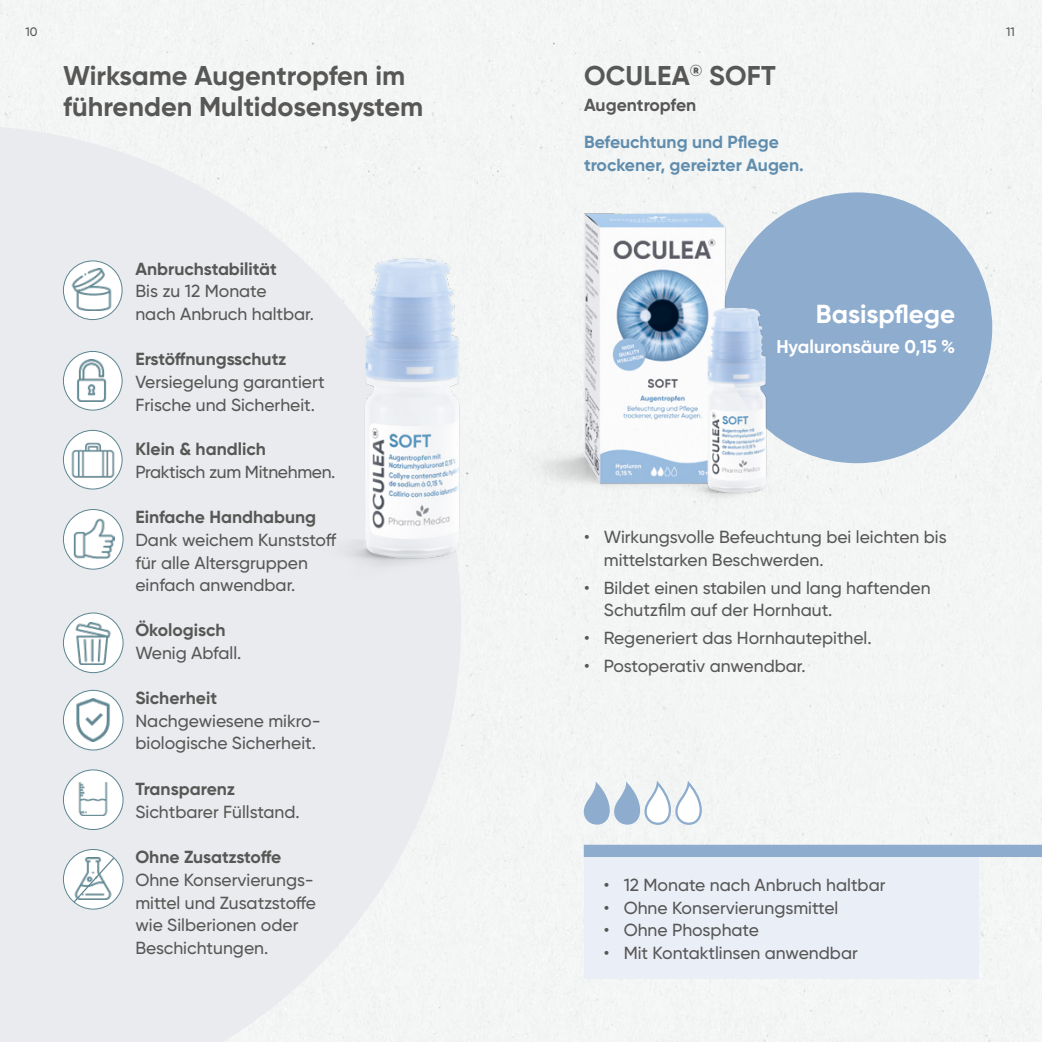
<style>
.page{position:relative;width:1042px;height:1042px;background:#fff}
.page>*{position:absolute;margin:0;border:0;box-sizing:border-box;transform-origin:0 0}
.t1{font:700 27.12px/31.5px "Gilroy";color:#575756}
.t2{font:700 26.07px "Gilroy";letter-spacing:-.005em;color:#fff}
.t3{font:700 18.38px "Gilroy";color:#fff}
.t4{font:500 17.5px/22.8px "Gilroy";color:#575756}
.t5{font:700 17.5px "Gilroy";color:#575756}
.t6{font:700 17.5px/22.8px "Gilroy";color:#608dae}
.t7{font:500 17.5px "Gilroy";letter-spacing:-.02em;color:#575756}
.t8{font:500 12.25px "Gilroy";color:#575756}
</style>
<div class="page">
<div style="left:721px;top:192px;width:271px;height:271px;background:#8dacce;border-radius:50%"></div>
<svg style="left:580px;top:778px;width:123px;height:49px"></svg>
<div style="left:584px;top:857px;width:394px;height:122px;background:#eaeef6"></div>
<div style="left:584px;top:845px;width:458px;height:12px;background:#8dacce"></div>
<img style="left:642px;top:203px;width:183px;height:333px">
<svg style="left:0;top:125px;width:461px;height:917px;fill:#e9ebee"></svg>
<div style="left:63px;top:613px;width:60px;height:59px;background:#fff;border-radius:50%"></div>
<div style="left:63px;top:612px;width:60px;height:61px;border:1px solid #5c8591;border-radius:50%"></div>
<img style="left:72px;top:622px;width:43px;height:43px">
<svg style="left:63px;top:690px;width:60px;height:60px"></svg>
<div style="left:63px;top:690px;width:60px;height:60px;border:1px solid #5c8591;border-radius:50%"></div>
<img style="left:72px;top:699px;width:43px;height:42px">
<div style="left:63px;top:351px;width:59px;height:59px;background:#fff;border-radius:50%"></div>
<div style="left:63px;top:351px;width:60px;height:59px;border:1px solid #5c8591;border-radius:50%"></div>
<img style="left:71px;top:360px;width:42px;height:42px">
<svg style="left:63px;top:430px;width:59px;height:59px"></svg>
<div style="left:63px;top:430px;width:60px;height:59px;border:1px solid #5c8591;border-radius:50%"></div>
<img style="left:70px;top:437px;width:45px;height:45px">
<svg style="left:63px;top:509px;width:60px;height:60px"></svg>
<div style="left:63px;top:509px;width:60px;height:60px;border:1px solid #5c8591;border-radius:50%"></div>
<img style="left:74px;top:518px;width:41px;height:41px">
<div style="left:63px;top:770px;width:60px;height:59px;background:#fff;border-radius:50%"></div>
<div style="left:63px;top:769px;width:60px;height:61px;border:1px solid #5c8591;border-radius:50%"></div>
<img style="left:78px;top:782px;width:30px;height:33px">
<svg style="left:63px;top:849px;width:60px;height:60px"></svg>
<div style="left:63px;top:849px;width:60px;height:60px;border:1px solid #5c8591;border-radius:50%"></div>
<svg style="left:72px;top:856px;width:44px;height:48px"></svg>
<svg style="left:63px;top:261px;width:59px;height:59px"></svg>
<div style="left:63px;top:260px;width:60px;height:60px;border:1px solid #5c8591;border-radius:50%"></div>
<img style="left:71px;top:269px;width:42px;height:41px">
<img style="left:181px;top:184px;width:461px;height:461px">
<p class="t8" style="left:25px;top:24px;width:14px">10</p>
<p class="t8" style="left:1006px;top:24px;width:10px">11</p>
<h1 class="t1" style="left:63px;top:59px;width:361px">Wirksame Augentropfen im führenden Multidosensystem</h1>
<p class="t5" style="left:135px;top:257px;width:143px">Anbruchstabilität</p>
<p class="t4" style="left:135px;top:280px;width:180px">Bis zu 12 Monate<br>nach Anbruch haltbar.</p>
<p class="t5" style="left:135px;top:348px;width:153px">Erstöffnungsschutz</p>
<p class="t4" style="left:135px;top:370px;width:191px">Versiegelung garantiert<br>Frische und Sicherheit.</p>
<p class="t5" style="left:135px;top:438px;width:132px">Klein &amp; handlich</p>
<p class="t7" style="left:135px;top:461px;width:202px">Praktisch zum Mitnehmen.</p>
<p class="t5" style="left:135px;top:506px;width:182px">Einfache Handhabung</p>
<p class="t4" style="left:135px;top:528px;width:202px">Dank weichem Kunststoff für alle Altersgruppen einfach anwendbar.</p>
<p class="t5" style="left:135px;top:619px;width:92px">Ökologisch</p>
<p class="t4" style="left:135px;top:641px;width:108px">Wenig Abfall.</p>
<p class="t5" style="left:135px;top:687px;width:83px">Sicherheit</p>
<p class="t4" style="left:135px;top:709px;width:187px">Nachgewiesene mikro&shy;biologische Sicherheit.</p>
<p class="t5" style="left:135px;top:778px;width:101px">Transparenz</p>
<p class="t4" style="left:135px;top:800px;width:166px">Sichtbarer Füllstand.</p>
<p class="t5" style="left:135px;top:846px;width:147px">Ohne Zusatzstoffe</p>
<p class="t4" style="left:135px;top:868px;width:182px">Ohne Konservierungs&shy;mittel und Zusatzstoffe wie Silberionen oder<br>Beschichtungen.</p>
<h1 class="t1" style="left:584px;top:59px;width:193px">OCULEA<sup>®</sup> SOFT</h1>
<p class="t5" style="left:584px;top:94px;width:114px">Augentropfen</p>
<p class="t6" style="left:584px;top:130px;width:221px">Befeuchtung und Pflege trockener, gereizter Augen.</p>
<h2 class="t2" style="left:816px;top:298px;width:141px">Basispflege</h2>
<p class="t3" style="left:776px;top:335px;width:180px">Hyaluronsäure 0,15 %</p>
<p class="t4" style="left:604px;top:525px;width:344px;text-indent:-20px">• Wirkungsvolle Befeuchtung bei leichten bis mittelstarken Beschwerden.</p>
<p class="t4" style="left:604px;top:576px;width:328px;text-indent:-20px">• Bildet einen stabilen und lang haftenden<br>Schutzfilm auf der Hornhaut.</p>
<p class="t4" style="left:584px;top:626px;width:289px">• Regeneriert das Hornhautepithel.</p>
<p class="t4" style="left:584px;top:654px;width:223px">• Postoperativ anwendbar.</p>
<p class="t4" style="left:604px;top:873px;width:283px">• 12 Monate nach Anbruch haltbar</p>
<p class="t4" style="left:604px;top:896px;width:236px">• Ohne Konservierungsmittel</p>
<p class="t4" style="left:604px;top:918px;width:157px">• Ohne Phosphate</p>
<p class="t4" style="left:604px;top:941px;width:255px">• Mit Kontaktlinsen anwendbar</p>
</div>
